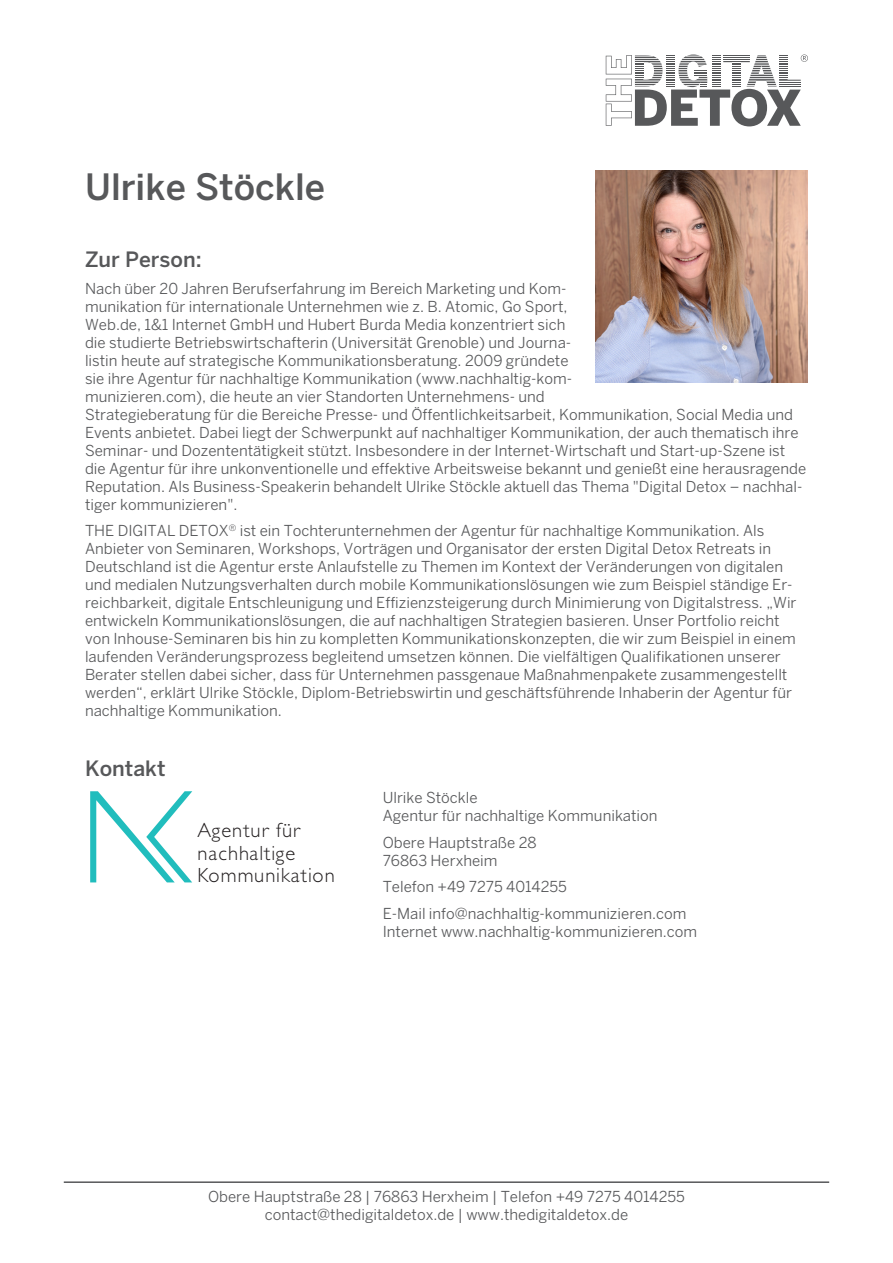
<style>
.page{position:relative;width:893px;height:1263px;background:#fff}
.page>*{position:absolute;margin:0;border:0;box-sizing:border-box;transform-origin:0 0}
.Name{font:500 36px "Benton Sans";color:#57585a}
.Headline{font:500 21px "Benton Sans";color:#57585a}
.t1{font:300 20.55px/22.8px "Gill Sans";letter-spacing:.05em;color:#231f20}
.Grundschrift{font:15px/18px "Benton Sans";color:#57585a}
</style>
<div class="page">
<img style="left:595px;top:170px;width:213px;height:213px">
<svg style="left:90px;top:791px;width:102px;height:91px"></svg>
<svg style="left:606px;top:55px;width:202px;height:71px"></svg>
<hr style="left:64px;top:1181px;width:765px;height:2px;background:#57585a">
<p class="Name" style="left:85px;top:165px;width:242px">Ulrike Stöckle</p>
<p class="Headline" style="left:85px;top:247px;width:118px">Zur Person:</p>
<p class="Grundschrift" style="left:85px;top:279px;width:723px">Nach über 20 Jahren Berufserfahrung im Bereich Marketing und Kom-<br>munikation für internationale Unternehmen wie z. B. Atomic, Go Sport,<br>Web.de, 1&amp;1 Internet GmbH und Hubert Burda Media konzentriert sich<br>die studierte Betriebswirtschafterin (Universität Grenoble) und Journa-<br>listin heute auf strategische Kommunikationsberatung. 2009 gründete<br>sie ihre Agentur für nachhaltige Kommunikation (www.nachhaltig-kom-<br>munizieren.com), die heute an vier Standorten Unternehmens- und<br>Strategieberatung für die Bereiche Presse- und Öffentlichkeitsarbeit, Kommunikation, Social Media und Events anbietet. Dabei liegt der Schwerpunkt auf nachhaltiger Kommunikation, der auch thematisch ihre Seminar- und Dozententätigkeit stützt. Insbesondere in der Internet-Wirtschaft und Start-up-Szene ist die Agentur für ihre unkonventionelle und effektive Arbeitsweise bekannt und genießt eine herausragende Reputation. Als Business-Speakerin behandelt Ulrike Stöckle aktuell das Thema "Digital Detox – nachhal&shy;tiger kommunizieren".</p>
<p class="Grundschrift" style="left:85px;top:521px;width:713px">THE DIGITAL DETOX<sup>®</sup> ist ein Tochterunternehmen der Agentur für nachhaltige Kommunikation. Als Anbieter von Seminaren, Workshops, Vorträgen und Organisator der ersten Digital Detox Retreats in Deutschland ist die Agentur erste Anlaufstelle zu Themen im Kontext der Veränderungen von digitalen und medialen Nutzungsverhalten durch mobile Kommunikationslösungen wie zum Beispiel ständige Er&shy;reichbarkeit, digitale Entschleunigung und Effizienzsteigerung durch Minimierung von Digitalstress. „Wir entwickeln Kommunikationslösungen, die auf nachhaltigen Strategien basieren. Unser Portfolio reicht von Inhouse-Seminaren bis hin zu kompletten Kommunikationskonzepten, die wir zum Beispiel in einem laufenden Veränderungsprozess begleitend umsetzen können. Die vielfältigen Qualifikationen unserer Berater stellen dabei sicher, dass für Unternehmen passgenaue Maßnahmenpakete zusammengestellt werden“, erklärt Ulrike Stöckle, Diplom-Betriebswirtin und geschäftsführende Inhaberin der Agentur für nachhaltige Kommunikation.</p>
<p class="Headline" style="left:85px;top:756px;width:82px">Kontakt</p>
<p class="t1" style="left:197px;top:819px;width:139px">Agentur für nachhaltige<br>Kommunikation</p>
<p class="Grundschrift" style="left:383px;top:789px;width:276px">Ulrike Stöckle<br>Agentur für nachhaltige Kommunikation</p>
<p class="Grundschrift" style="left:383px;top:833px;width:155px">Obere Hauptstraße 28<br>76863 Herxheim</p>
<p class="Grundschrift" style="left:383px;top:878px;width:186px">Telefon +49 7275 4014255</p>
<p class="Grundschrift" style="left:383px;top:904px;width:316px">E-Mail info@nachhaltig-kommunizieren.com<br>Internet www.nachhaltig-kommunizieren.com</p>
<p class="Grundschrift" style="left:208px;top:1188px;width:478px;text-align:center">Obere Hauptstraße 28 | 76863 Herxheim | Telefon +49 7275 4014255 contact@thedigitaldetox.de | www.thedigitaldetox.de</p>
</div>
